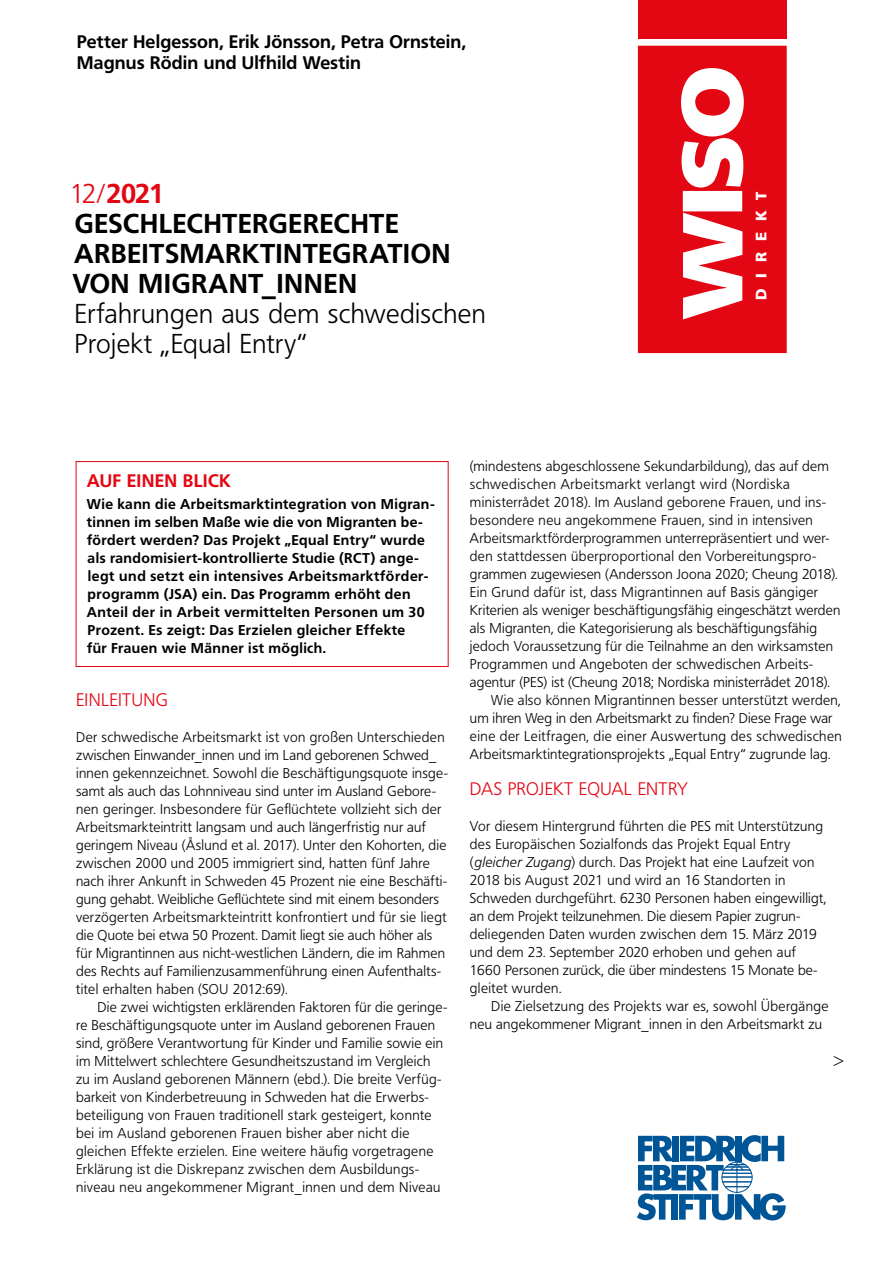
<style>
.page{position:relative;width:893px;height:1263px;background:#fff}
.page>*{position:absolute;margin:0;border:0;box-sizing:border-box;transform-origin:0 0}
.t1{font:700 27px/30px "Frutiger BQ";letter-spacing:.015em;color:#000}
.t2{font:300 27px/30px "Frutiger BQ";letter-spacing:.015em;color:#000}
.t3{font:700 18px/21px "Frutiger BQ";letter-spacing:.01em;color:#000}
.t4{font:300 18px "Frutiger BQ";letter-spacing:.02em;color:#e30613}
.t5{font:700 18px "Frutiger BQ";letter-spacing:.02em;color:#e30613}
.t6{font:900 15px "Frutiger BQ";letter-spacing:.73em;color:#fff}
.t7{font:300 14.1px/18px "Frutiger BQ";letter-spacing:.02em;color:#000}
.t8{font:700 14.1px/18px "Frutiger BQ";letter-spacing:.03em;color:#000}
.t9{font:300 14.1px "Frutiger BQ";letter-spacing:.04em;color:#000}
.s1{font-weight:300;color:#e30613}
.s2{color:#e30613}
.s3{font-style:italic}
</style>
<div class="page">
<svg style="left:637px;top:1135px;width:149px;height:85px"></svg>
<div style="left:638px;top:0;width:149px;height:39px;background:#e30613"></div>
<svg style="left:638px;top:46px;width:149px;height:307px;fill:#e30613"></svg>
<div style="left:76px;top:461px;width:373px;height:206px;border:1px solid #e30613"></div>
<p class="t3" style="left:77px;top:31px;width:391px">Petter Helgesson, Erik Jönsson, Petra Ornstein,<br>Magnus Rödin und Ulfhild Westin</p>
<h1 class="t1" style="left:70px;top:179px;width:382px"><span class="s1">12/</span><span class="s2">2021<br></span>GESCHLECHTERGERECHTE<br>ARBEITSMARKTINTEGRATION<br>VON MIGRANT_INNEN</h1>
<h1 class="t2" style="left:75px;top:299px;width:413px">Erfahrungen aus dem schwedischen<br>Projekt „Equal Entry“</h1>
<p class="t6" style="left:752px;top:300px;width:111px;rotate:-90deg">DIREKT</p>
<p class="t5" style="left:87px;top:470px;width:145px">AUF EINEN BLICK</p>
<p class="t8" style="left:87px;top:495px;width:349px">Wie kann die Arbeitsmarktintegration von Migran&shy;tinnen im selben Maße wie die von Migranten be&shy;fördert werden? Das Projekt „Equal Entry“ wurde als randomisiert-kontrollierte Studie (RCT) ange&shy;legt und setzt ein intensives Arbeitsmarktförder&shy;programm (JSA) ein. Das Programm erhöht den Anteil der in Arbeit vermittelten Personen um 30<br>Prozent. Es zeigt: Das Erzielen gleicher Effekte<br>für Frauen wie Männer ist möglich.</p>
<p class="t4" style="left:76px;top:689px;width:94px">EINLEITUNG</p>
<p class="t7" style="left:76px;top:728px;width:374px">Der schwedische Arbeitsmarkt ist von großen Unterschieden zwischen Einwander_innen und im Land geborenen Schwed_ innen gekennzeichnet. Sowohl die Beschäftigungsquote insge&shy;samt als auch das Lohnniveau sind unter im Ausland Gebore&shy;nen geringer. Insbesondere für Geflüchtete vollzieht sich der Arbeitsmarkteintritt langsam und auch längerfristig nur auf geringem Niveau (Åslund et al. 2017). Unter den Kohorten, die zwischen 2000 und 2005 immigriert sind, hatten fünf Jahre nach ihrer Ankunft in Schweden 45 Prozent nie eine Beschäfti&shy;gung gehabt. Weibliche Geflüchtete sind mit einem besonders verzögerten Arbeitsmarkteintritt konfrontiert und für sie liegt die Quote bei etwa 50 Prozent. Damit liegt sie auch höher als für Migrantinnen aus nicht-westlichen Ländern, die im Rahmen des Rechts auf Familienzusammenführung einen Aufenthalts&shy;titel erhalten haben (SOU 2012:69).</p>
<p class="t7" style="left:76px;top:998px;width:373px;text-indent:21px">Die zwei wichtigsten erklärenden Faktoren für die geringe&shy;re Beschäftigungsquote unter im Ausland geborenen Frauen sind, größere Verantwortung für Kinder und Familie sowie ein im Mittelwert schlechtere Gesundheitszustand im Vergleich zu im Ausland geborenen Männern (ebd.). Die breite Verfüg&shy;barkeit von Kinderbetreuung in Schweden hat die Erwerbs&shy;beteiligung von Frauen traditionell stark gesteigert, konnte bei im Ausland geborenen Frauen bisher aber nicht die gleichen Effekte erzielen. Eine weitere häufig vorgetragene Erklärung ist die Diskrepanz zwischen dem Ausbildungs&shy;niveau neu angekommener Migrant_innen und dem Niveau</p>
<p class="t7" style="left:470px;top:457px;width:361px">(mindestens abgeschlossene Sekundarbildung), das auf dem</p>
<p class="t9" style="left:470px;top:476px;width:322px">schwedischen Arbeitsmarkt verlangt wird (Nordiska</p>
<p class="t7" style="left:470px;top:493px;width:358px">ministerrådet 2018). Im Ausland geborene Frauen, und ins-</p>
<p class="t7" style="left:470px;top:511px;width:345px">besondere neu angekommene Frauen, sind in intensiven</p>
<p class="t7" style="left:470px;top:529px;width:361px">Arbeitsmarktförderprogrammen unterrepräsentiert und wer-</p>
<p class="t7" style="left:470px;top:547px;width:348px">den stattdessen überproportional den Vorbereitungspro-</p>
<p class="t7" style="left:470px;top:565px;width:369px">grammen zugewiesen (Andersson Joona 2020; Cheung 2018).</p>
<p class="t7" style="left:470px;top:583px;width:350px">Ein Grund dafür ist, dass Migrantinnen auf Basis gängiger</p>
<p class="t7" style="left:470px;top:601px;width:372px">Kriterien als weniger beschäftigungsfähig eingeschätzt werden</p>
<p class="t7" style="left:470px;top:619px;width:349px">als Migranten, die Kategorisierung als beschäftigungsfähig</p>
<p class="t7" style="left:470px;top:637px;width:365px">jedoch Voraussetzung für die Teilnahme an den wirksamsten</p>
<p class="t7" style="left:470px;top:655px;width:345px">Programmen und Angeboten der schwedischen Arbeits-</p>
<p class="t7" style="left:470px;top:673px;width:362px">agentur (PES) ist (Cheung 2018; Nordiska ministerrådet 2018).</p>
<p class="t7" style="left:491px;top:691px;width:351px">Wie also können Migrantinnen besser unterstützt werden,</p>
<p class="t7" style="left:470px;top:709px;width:364px">um ihren Weg in den Arbeitsmarkt zu finden? Diese Frage war</p>
<p class="t7" style="left:470px;top:727px;width:374px">eine der Leitfragen, die einer Auswertung des schwedischen</p>
<p class="t7" style="left:470px;top:745px;width:362px">Arbeitsmarktintegrationsprojekts „Equal Entry“ zugrunde lag.</p>
<p class="t4" style="left:470px;top:778px;width:220px">DAS PROJEKT EQUAL ENTRY</p>
<p class="t7" style="left:470px;top:817px;width:358px">Vor diesem Hintergrund führten die PES mit Unterstützung des Europäischen Sozialfonds das Projekt Equal Entry (<span class="s3">gleicher Zugang</span>) durch. Das Projekt hat eine Laufzeit von 2018 bis August 2021 und wird an 16 Standorten in Schweden durchgeführt. 6230 Personen haben eingewilligt, an dem Projekt teilzunehmen. Die diesem Papier zugrun&shy;deliegenden Daten wurden zwischen dem 15. März 2019 und dem 23. September 2020 erhoben und gehen auf 1660 Personen zurück, die über mindestens 15 Monate be&shy;gleitet wurden.</p>
<p class="t7" style="left:470px;top:997px;width:360px;text-indent:21px">Die Zielsetzung des Projekts war es, sowohl Übergänge neu angekommener Migrant_innen in den Arbeitsmarkt zu</p>
<p class="t7" style="left:834px;top:1052px;width:11px">&gt;</p>
</div>
